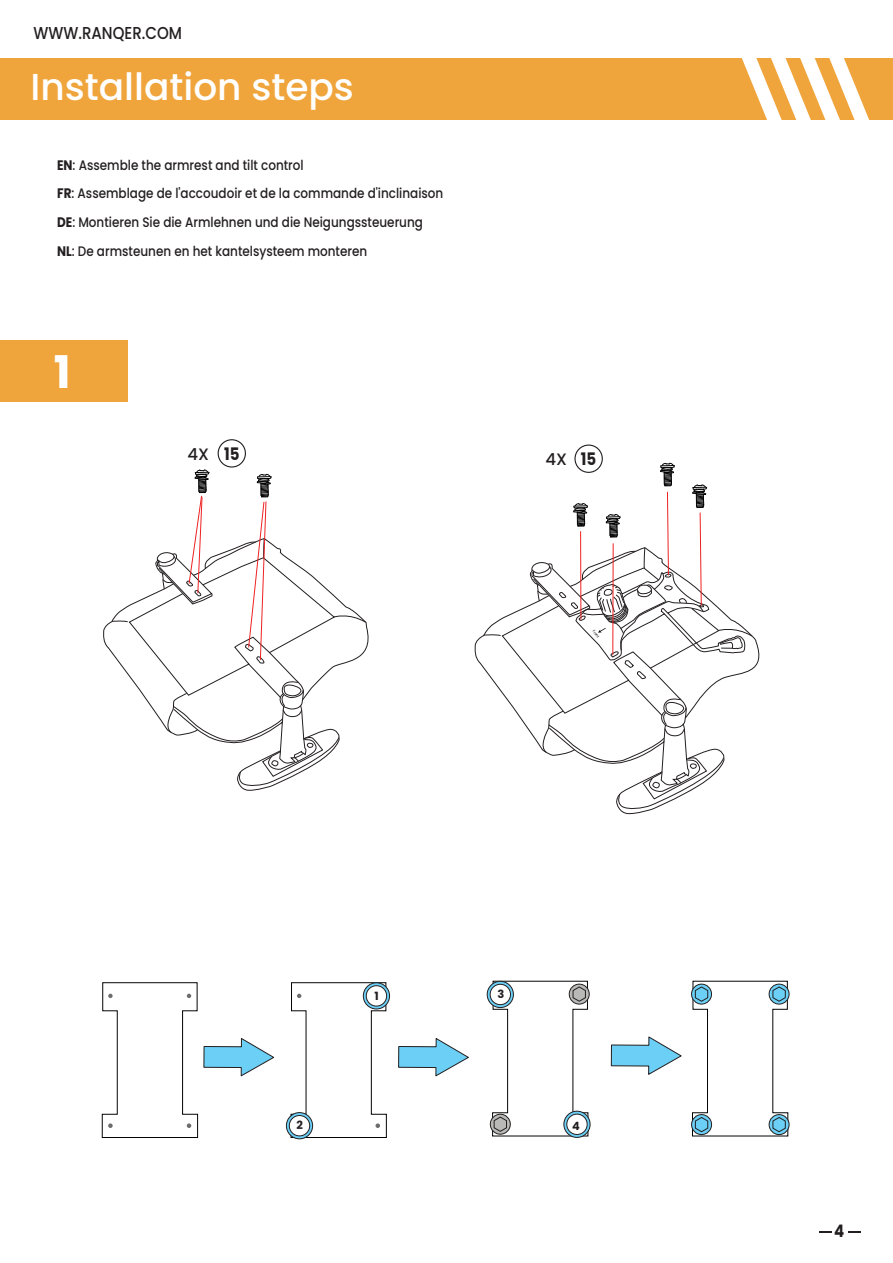
<style>
.page{position:relative;width:893px;height:1263px;background:#fff}
.page>*{position:absolute;margin:0;border:0;box-sizing:border-box;transform-origin:0 0}
.t1{font:700 45px "Poppins";color:#fff}
.t2{font:500 37.5px "Poppins";color:#fff}
.t3{font:500 17.25px "Poppins";color:#231f20;scale:.87 1}
.t4{font:700 17.25px "Poppins";color:#231f20;scale:.87 1}
.t5{font:500 16.5px "Poppins";color:#231f20}
.t6{font:500 13.8px/28.8px "Poppins";color:#231f20;scale:.87 1}
.t7{font:700 11.4px "Poppins";color:#231f20}
.t8{font:500 3.6px "Poppins";color:#231f20;scale:.87 1}
.s1{font-weight:700}
</style>
<div class="page">
<svg style="left:848px;top:1231px;width:13px;height:2px"></svg>
<svg style="left:819px;top:1231px;width:13px;height:2px"></svg>
<div style="left:1px;top:58px;width:892px;height:61px;background:#f0a53c"></div>
<svg style="left:738px;top:58px;width:132px;height:62px"></svg>
<svg style="left:398px;top:1038px;width:71px;height:38px"></svg>
<svg style="left:611px;top:1036px;width:71px;height:39px"></svg>
<svg style="left:102px;top:982px;width:172px;height:156px"></svg>
<div style="left:569px;top:984px;width:20px;height:20px;border:1px solid #231f20;border-radius:50%"></div>
<div style="left:490px;top:1114px;width:20px;height:20px;border:1px solid #231f20;border-radius:50%"></div>
<svg style="left:492px;top:981px;width:96px;height:155px"></svg>
<svg style="left:291px;top:982px;width:96px;height:156px"></svg>
<svg style="left:363px;top:983px;width:27px;height:26px"></svg>
<div style="left:363px;top:982px;width:27px;height:27px;border:1px solid #231f20;border-radius:50%"></div>
<div style="left:366px;top:986px;width:21px;height:20px;background:#fff;border-radius:50%"></div>
<div style="left:366px;top:985px;width:21px;height:21px;border:1px solid #231f20;border-radius:50%"></div>
<svg style="left:286px;top:1112px;width:27px;height:27px"></svg>
<div style="left:286px;top:1112px;width:27px;height:27px;border:1px solid #231f20;border-radius:50%"></div>
<div style="left:289px;top:1115px;width:21px;height:21px;background:#fff;border-radius:50%"></div>
<div style="left:289px;top:1115px;width:21px;height:21px;border:1px solid #231f20;border-radius:50%"></div>
<svg style="left:487px;top:981px;width:26px;height:26px"></svg>
<div style="left:487px;top:981px;width:27px;height:27px;border:1px solid #231f20;border-radius:50%"></div>
<div style="left:490px;top:984px;width:20px;height:21px;background:#fff;border-radius:50%"></div>
<div style="left:490px;top:984px;width:21px;height:21px;border:1px solid #231f20;border-radius:50%"></div>
<svg style="left:564px;top:1111px;width:26px;height:26px"></svg>
<div style="left:564px;top:1111px;width:26px;height:26px;border:1px solid #231f20;border-radius:50%"></div>
<div style="left:567px;top:1114px;width:20px;height:20px;background:#fff;border-radius:50%"></div>
<div style="left:567px;top:1114px;width:20px;height:21px;border:1px solid #231f20;border-radius:50%"></div>
<div style="left:691px;top:984px;width:21px;height:20px;border:1px solid #231f20;border-radius:50%"></div>
<div style="left:691px;top:1114px;width:21px;height:21px;border:1px solid #231f20;border-radius:50%"></div>
<div style="left:769px;top:984px;width:20px;height:20px;border:1px solid #231f20;border-radius:50%"></div>
<div style="left:769px;top:1114px;width:20px;height:21px;border:1px solid #231f20;border-radius:50%"></div>
<svg style="left:692px;top:981px;width:96px;height:155px"></svg>
<div style="left:0;top:340px;width:128px;height:62px;background:#f0a53c"></div>
<div style="left:218px;top:439px;width:28px;height:29px;border:1px solid #231f20;border-radius:50%"></div>
<div style="left:574px;top:444px;width:29px;height:29px;border:1px solid #231f20;border-radius:50%"></div>
<svg style="left:483px;top:463px;width:270px;height:348px"></svg>
<svg style="left:111px;top:470px;width:256px;height:318px"></svg>
<p class="t3" style="left:33px;top:23px;width:172px">WWW.RANQER.COM</p>
<h2 class="t2" style="left:31px;top:65px;width:325px">Installation steps</h2>
<p class="t6" style="left:57px;top:150px;width:445px"><span class="s1">EN</span>: Assemble the armrest and tilt control<br><span class="s1">FR</span>: Assemblage de l'accoudoir et de la commande d'inclinaison <span class="s1">DE</span>: Montieren Sie die Armlehnen und die Neigungssteuerung <span class="s1">NL</span>: De armsteunen en het kantelsysteem monteren</p>
<h1 class="t1" style="left:54px;top:346px;width:18px">1</h1>
<p class="t4" style="left:224px;top:444px;width:19px">15</p>
<p class="t4" style="left:581px;top:449px;width:19px">15</p>
<p class="t5" style="left:187px;top:445px;width:23px">4X</p>
<p class="t5" style="left:546px;top:449px;width:23px">4X</p>
<p class="t8" style="left:595px;top:629px;width:11px;rotate:53deg">Front</p>
<p class="t7" style="left:296px;top:1119px;width:8px">2</p>
<p class="t7" style="left:375px;top:989px;width:6px">1</p>
<p class="t7" style="left:497px;top:987px;width:8px">3</p>
<p class="t7" style="left:572px;top:1119px;width:9px">4</p>
<p class="t4" style="left:834px;top:1221px;width:13px">4</p>
</div>
